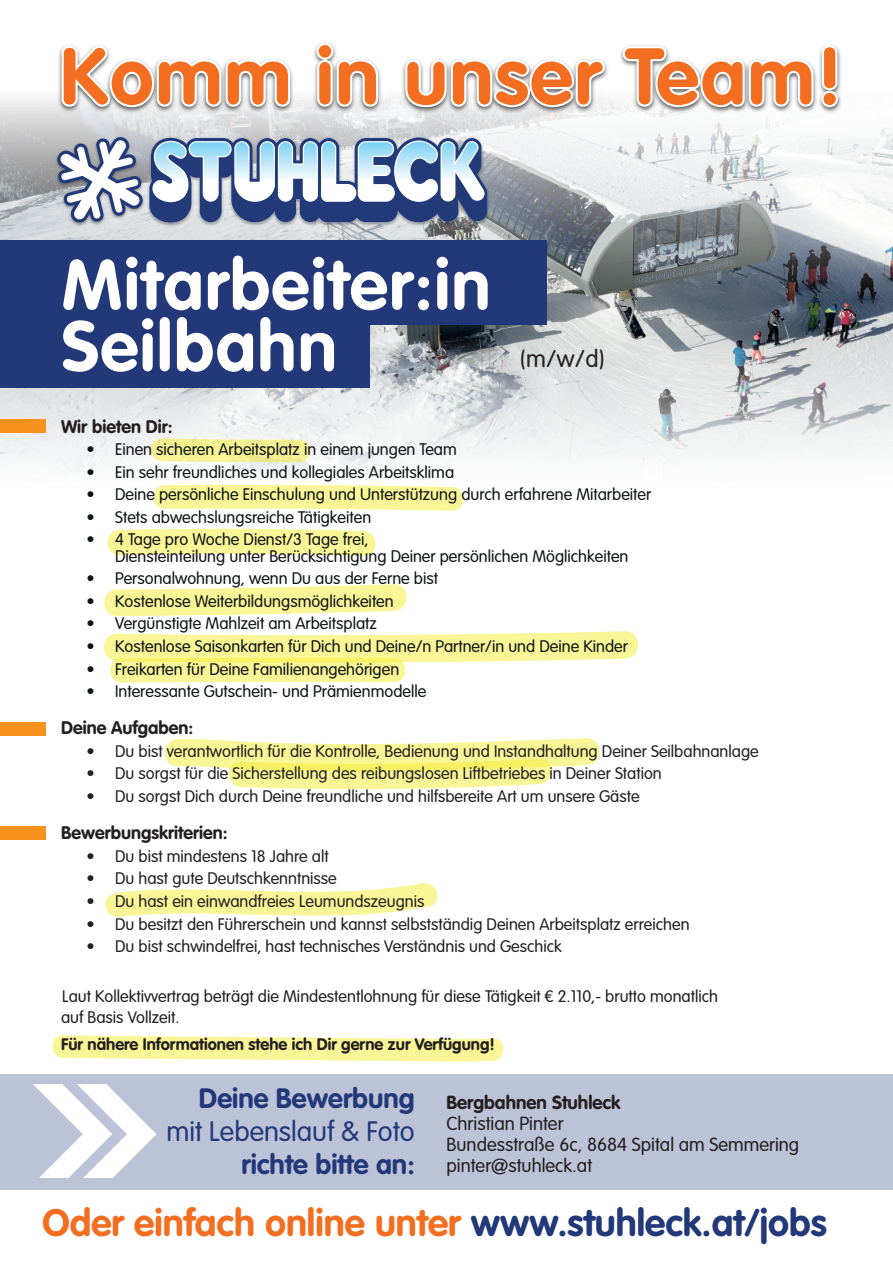
<style>
.page{position:relative;width:893px;height:1263px;background:#fff}
.page>*{position:absolute;margin:0;border:0;box-sizing:border-box;transform-origin:0 0}
.t1{font:700 70.05px/61.5px "VAG Rounded LTCYR";letter-spacing:.02em;color:#fff}
.t2{font:700 37.65px "VAG Rounded LTCYR";color:#f36e21}
.t3{font:700 27.6px "VAG Rounded LTCYR";color:#223879}
.t4{font:300 27.6px "VAG Rounded LTCYR";color:#223879}
.t5{font:300 23.85px "VAG Rounded LTCYR";color:#231f20}
.t6{font:300 18.75px/21.1px "VAG Rounded LTCYR";color:#231f20}
.t7{font:700 18.75px "VAG Rounded LTCYR";color:#231f20}
.t8{font:700 18px "VAG Rounded LTCYR";color:#231f20}
.t9{font:300 16.5px/21px "VAG Rounded LTCYR";color:#231f20}
.t10{font:300 16.5px/16.5px "VAG Rounded LTCYR";color:#101315}
.t11{font:700 16.5px "VAG Rounded LTCYR";color:#231f20}
.s1{color:#223879}
</style>
<div class="page">
<img style="left:370px;top:304px;width:523px;height:29px">
<svg style="left:0;top:333px;width:893px;height:268px"></svg>
<svg style="left:0;top:97px;width:893px;height:207px"></svg>
<img style="left:53px;top:140px;width:439px;height:89px">
<svg style="left:57px;top:140px;width:86px;height:83px"></svg>
<svg style="left:149px;top:140px;width:339px;height:88px"></svg>
<div style="left:0;top:1074px;width:893px;height:115px;background:#bdc3d7"></div>
<svg style="left:33px;top:1084px;width:124px;height:93px"></svg>
<img style="left:51px;top:53px;width:802px;height:87px">
<svg style="left:59px;top:45px;width:233px;height:64px"></svg>
<svg style="left:314px;top:42px;width:66px;height:67px"></svg>
<svg style="left:403px;top:57px;width:204px;height:52px"></svg>
<svg style="left:621px;top:45px;width:219px;height:64px"></svg>
<div style="left:0;top:240px;width:547px;height:85px;background:#223879"></div>
<div style="left:0;top:303px;width:370px;height:85px;background:#223879"></div>
<div style="left:0;top:419px;width:45px;height:14px;background:#f7931d"></div>
<div style="left:0;top:722px;width:45px;height:13px;background:#f7931d"></div>
<div style="left:0;top:826px;width:45px;height:14px;background:#f7931d"></div>
<svg style="left:151px;top:438px;width:159px;height:24px"></svg>
<svg style="left:104px;top:584px;width:302px;height:32px"></svg>
<svg style="left:107px;top:529px;width:268px;height:27px"></svg>
<svg style="left:154px;top:485px;width:309px;height:26px"></svg>
<svg style="left:105px;top:883px;width:332px;height:34px"></svg>
<svg style="left:104px;top:631px;width:534px;height:52px"></svg>
<svg style="left:165px;top:738px;width:434px;height:51px"></svg>
<svg style="left:52px;top:1035px;width:451px;height:26px"></svg>
<h1 class="t1" style="left:62px;top:255px;width:430px">Mitarbeiter:in<br>Seilbahn</h1>
<h3 class="t5" style="left:520px;top:345px;width:87px">(m/w/d)</h3>
<p class="t8" style="left:61px;top:415px;width:113px">Wir bieten Dir:</p>
<p class="t10" style="left:87px;top:442px;width:372px">• Einen sicheren Arbeitsplatz in einem jungen Team</p>
<p class="t10" style="left:87px;top:464px;width:369px">• Ein sehr freundliches und kollegiales Arbeitsklima</p>
<p class="t10" style="left:87px;top:487px;width:566px">• Deine persönliche Einschulung und Unterstützung durch erfahrene Mitarbeiter</p>
<p class="t10" style="left:87px;top:509px;width:286px">• Stets abwechslungsreiche Tätigkeiten</p>
<p class="t10" style="left:115px;top:532px;width:515px;text-indent:-28px">• 4 Tage pro Woche Dienst/3 Tage frei,<br>Diensteinteilung unter Berücksichtigung Deiner persönlichen Möglichkeiten</p>
<p class="t10" style="left:87px;top:571px;width:353px">• Personalwohnung, wenn Du aus der Ferne bist</p>
<p class="t10" style="left:87px;top:593px;width:309px">• Kostenlose Weiterbildungsmöglichkeiten</p>
<p class="t10" style="left:87px;top:616px;width:292px">• Vergünstigte Mahlzeit am Arbeitsplatz</p>
<p class="t10" style="left:87px;top:638px;width:543px">• Kostenlose Saisonkarten für Dich und Deine/n Partner/in und Deine Kinder</p>
<p class="t10" style="left:87px;top:661px;width:314px">• Freikarten für Deine Familienangehörigen</p>
<p class="t10" style="left:87px;top:683px;width:341px">• Interessante Gutschein- und Prämienmodelle</p>
<p class="t8" style="left:61px;top:717px;width:134px">Deine Aufgaben:</p>
<p class="t9" style="left:87px;top:741px;width:674px">• Du bist verantwortlich für die Kontrolle, Bedienung und Instandhaltung Deiner Seilbahnanlage</p>
<p class="t9" style="left:87px;top:764px;width:577px">• Du sorgst für die Sicherstellung des reibungslosen Liftbetriebes in Deiner Station</p>
<p class="t9" style="left:87px;top:786px;width:554px">• Du sorgst Dich durch Deine freundliche und hilfsbereite Art um unsere Gäste</p>
<p class="t8" style="left:61px;top:822px;width:168px">Bewerbungskriterien:</p>
<p class="t9" style="left:87px;top:846px;width:244px">• Du bist mindestens 18 Jahre alt</p>
<p class="t9" style="left:87px;top:869px;width:252px">• Du hast gute Deutschkenntnisse</p>
<p class="t9" style="left:87px;top:891px;width:339px">• Du hast ein einwandfreies Leumundszeugnis</p>
<p class="t9" style="left:87px;top:914px;width:604px">• Du besitzt den Führerschein und kannst selbstständig Deinen Arbeitsplatz erreichen</p>
<p class="t9" style="left:87px;top:936px;width:477px">• Du bist schwindelfrei, hast technisches Verständnis und Geschick</p>
<p class="t9" style="left:61px;top:986px;width:658px">Laut Kollektivvertrag beträgt die Mindestentlohnung für diese Tätigkeit € 2.110,- brutto monatlich auf Basis Vollzeit.</p>
<p class="t11" style="left:61px;top:1033px;width:435px">Für nähere Informationen stehe ich Dir gerne zur Verfügung!</p>
<h3 class="t3" style="left:199px;top:1081px;width:217px">Deine Bewerbung</h3>
<h3 class="t4" style="left:166px;top:1115px;width:250px">mit Lebenslauf &amp; Foto</h3>
<h3 class="t3" style="left:241px;top:1146px;width:175px">richte bitte an:</h3>
<p class="t7" style="left:446px;top:1090px;width:176px">Bergbahnen Stuhleck</p>
<p class="t6" style="left:446px;top:1113px;width:354px">Christian Pinter<br>Bundesstraße 6c, 8684 Spital am Semmering pinter@stuhleck.at</p>
<h2 class="t2" style="left:42px;top:1198px;width:786px">Oder einfach online unter <span class="s1">www.stuhleck.at/jobs</span></h2>
</div>
